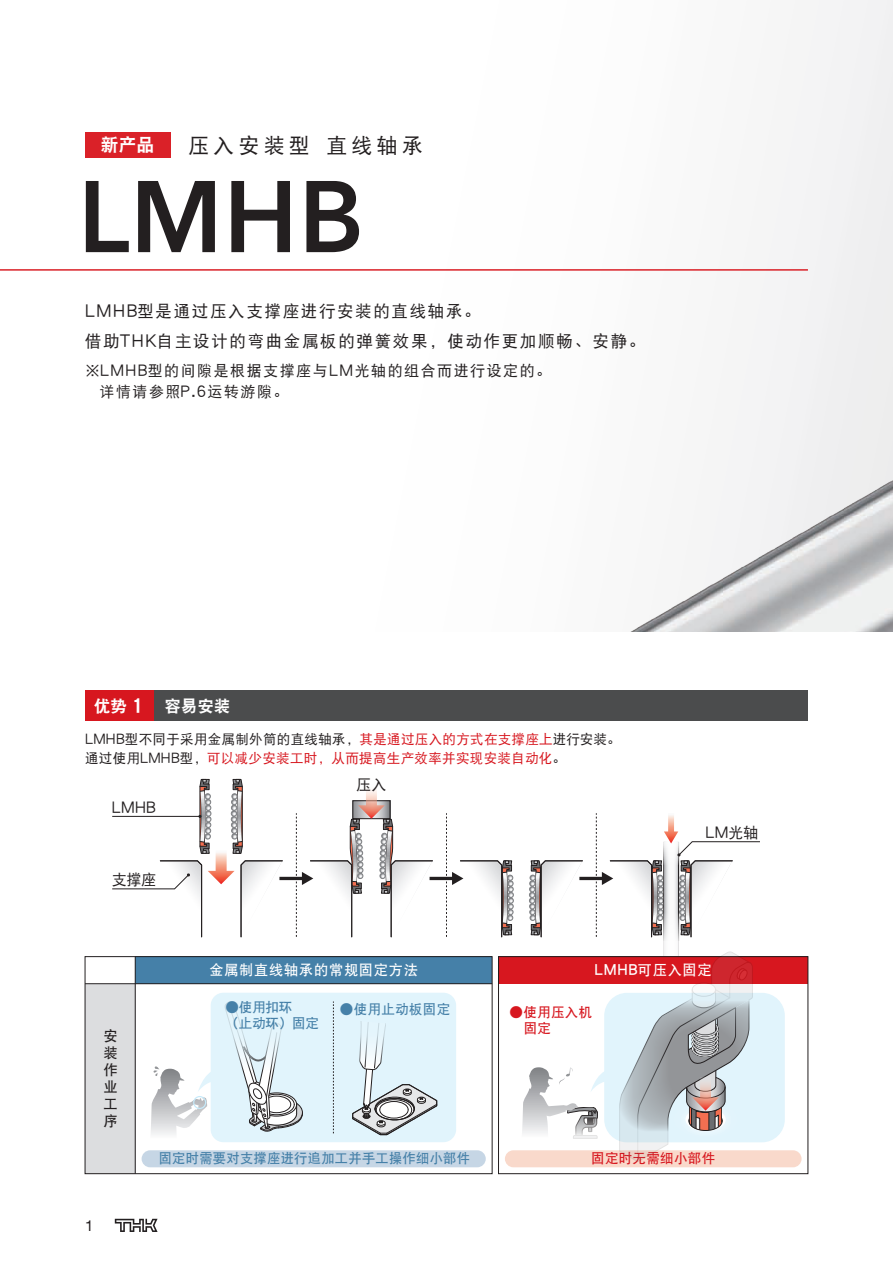
<style>
.page{position:relative;width:893px;height:1263px;background:#fff}
.page>*{position:absolute;margin:0;border:0;box-sizing:border-box;transform-origin:0 0}
.t1{font:600 100.5px "Avenir Next";color:#231f20}
.t2{font:21px "DF Hei GB W5";letter-spacing:.2em;color:#231f20}
.t3{font:18px "DF Hei GB W9";color:#fff}
.t4{font:17.25px "DF Hei GB W5";letter-spacing:.02em;color:#231f20}
.t5{font:16.5px/30px "DF Hei GB W5";letter-spacing:.1em;color:#231f20}
.t6{font:16.5px "DF Hei GB W9";color:#fff}
.t7{font:15px/21px "DF Hei GB W5";letter-spacing:.1em;color:#231f20}
.t8{font:15px "Helvetica Neue";color:#231f20}
.t9{font:14.25px "DF Hei GB W7";letter-spacing:.05em;color:#fff}
.t10{font:14.25px/17.1px "DF Hei GB W7";color:#231f20;text-align:justify}
.t11{font:13.5px/18.9px "DF Hei GB W5";letter-spacing:.025em;color:#d7171f}
.t12{font:13.5px "DF Hei GB W7";letter-spacing:.025em;color:#4580a8}
.t13{font:13.5px/16.2px "DF Hei GB W7";letter-spacing:.025em;color:#d7171f}
.t14{font:13.5px/16.2px "DF Hei GB W7";letter-spacing:-.015em;color:#4580a8}
.s1{font-size:18.9px}
.s2{font-size:17.25px}
.s3{font-size:23.7px}
.s4{font-size:15.45px;color:#231f20}
.s5{color:#231f20}
.s6{font-size:15px}
.s7{font-size:16.35px}
</style>
<div class="page">
<div style="left:211px;top:993px;width:245px;height:149px;background:#e1f4fc;border-radius:13px"></div>
<div style="left:135px;top:956px;width:357px;height:28px;background:#4580a8"></div>
<div style="left:85px;top:984px;width:50px;height:190px;background:#dcdddf"></div>
<hr style="left:85px;top:983px;width:407px;height:1px;background:#231f20">
<img style="left:632px;top:0;width:261px;height:631px">
<div style="left:85px;top:690px;width:723px;height:31px;background:#4b4c4d"></div>
<div style="left:85px;top:690px;width:68px;height:31px;background:#d7171f"></div>
<div style="left:85px;top:956px;width:407px;height:218px;border:1px solid #231f20"></div>
<hr style="left:135px;top:957px;width:1px;height:217px;background:#231f20">
<div style="left:498px;top:957px;width:310px;height:27px;background:#d7171f"></div>
<div style="left:498px;top:956px;width:310px;height:218px;border:1px solid #231f20"></div>
<svg style="left:333px;top:1001px;width:1px;height:132px"></svg>
<div style="left:142px;top:1150px;width:344px;height:17px;background:#c6d6e5;border-radius:9px"></div>
<div style="left:505px;top:1150px;width:296px;height:17px;background:#f9d9cb;border-radius:9px"></div>
<hr style="left:0;top:269px;width:808px;height:2px;background:#da2128">
<svg style="left:663px;top:938px;width:16px;height:13px"></svg>
<div style="left:664px;top:842px;width:14px;height:114px;background:#fdfdfd"></div>
<hr style="left:279px;top:877px;width:25px;height:3px;background:#231f20">
<hr style="left:430px;top:877px;width:24px;height:3px;background:#231f20">
<hr style="left:579px;top:877px;width:25px;height:3px;background:#231f20">
<svg style="left:112px;top:779px;width:171px;height:159px"></svg>
<svg style="left:151px;top:1066px;width:63px;height:72px"></svg>
<svg style="left:352px;top:1021px;width:85px;height:114px"></svg>
<svg style="left:225px;top:1001px;width:78px;height:131px"></svg>
<div style="left:353px;top:801px;width:37px;height:18px;background:#9c9ea1"></div>
<div style="left:352px;top:800px;width:38px;height:19px;border:1px solid #231f20"></div>
<svg style="left:296px;top:813px;width:67px;height:125px"></svg>
<svg style="left:380px;top:819px;width:53px;height:119px"></svg>
<svg style="left:358px;top:790px;width:27px;height:29px"></svg>
<svg style="left:446px;top:813px;width:67px;height:125px"></svg>
<svg style="left:529px;top:860px;width:54px;height:78px"></svg>
<svg style="left:596px;top:813px;width:164px;height:125px"></svg>
<div style="left:604px;top:993px;width:181px;height:149px;background:#e1f4fc;border-radius:23px"></div>
<svg style="left:619px;top:951px;width:134px;height:211px"></svg>
<svg style="left:522px;top:1067px;width:87px;height:71px"></svg>
<div style="left:85px;top:132px;width:85px;height:25px;background:#da2128"></div>
<svg style="left:115px;top:1219px;width:43px;height:13px"></svg>
<h3 class="t3" style="left:101px;top:135px;width:55px">新产品</h3>
<h2 class="t2" style="left:188px;top:134px;width:237px">压入安装型 直线轴承</h2>
<h1 class="t1" style="left:78px;top:131px;width:287px">LMHB</h1>
<p class="t5" style="left:85px;top:296px;width:562px"><span class="s1">LMHB</span>型是通过压入支撑座进行安装的直线轴承。<br>借助<span class="s1">THK</span>自主设计的弯曲金属板的弹簧效果，使动作更加顺畅、安静。</p>
<p class="t7" style="left:100px;top:360px;width:453px;text-indent:-14px">※<span class="s2">LMHB</span>型的间隙是根据支撑座与<span class="s2">LM</span>光轴的组合而进行设定的。详情请参照<span class="s2">P.6</span>运转游隙。</p>
<p class="t6" style="left:94px;top:697px;width:138px">优势 <span class="s3">1</span> 容易安装</p>
<p class="t11" style="left:85px;top:730px;width:537px"><span class="s4">LMHB</span><span class="s5">型不同于采用金属制外筒的直线轴承，</span>其是通过压入的方式在支撑座上<span class="s5">进行安装。通过使用</span><span class="s4">LMHB</span><span class="s5">型，</span>可以减少安装工时，从而提高生产效率并实现安装自动化<span class="s5">。</span></p>
<p class="t4" style="left:112px;top:797px;width:46px">LMHB</p>
<p class="t7" style="left:112px;top:869px;width:46px">支撑座</p>
<p class="t10" style="left:104px;top:1027px;width:16px">安装作业工序</p>
<p class="t7" style="left:356px;top:774px;width:32px">压入</p>
<p class="t9" style="left:209px;top:962px;width:210px">金属制直线轴承的常规固定方法</p>
<p class="t4" style="left:705px;top:823px;width:54px">LM<span class="s6">光轴</span></p>
<p class="t9" style="left:595px;top:962px;width:119px"><span class="s7">LMHB</span>可压入固定</p>
<p class="t14" style="left:226px;top:999px;width:95px">●使用扣环<br>（止动环）固定</p>
<p class="t12" style="left:340px;top:1001px;width:112px">●使用止动板固定</p>
<p class="t13" style="left:524px;top:1003px;width:70px;text-indent:-14px">●使用压入机固定</p>
<p class="t8" style="left:85px;top:1217px;width:10px">1</p>
<p class="t12" style="left:159px;top:1151px;width:313px">固定时需要对支撑座进行追加工并手工操作细小部件</p>
<p class="t13" style="left:591px;top:1150px;width:126px">固定时无需细小部件</p>
</div>
